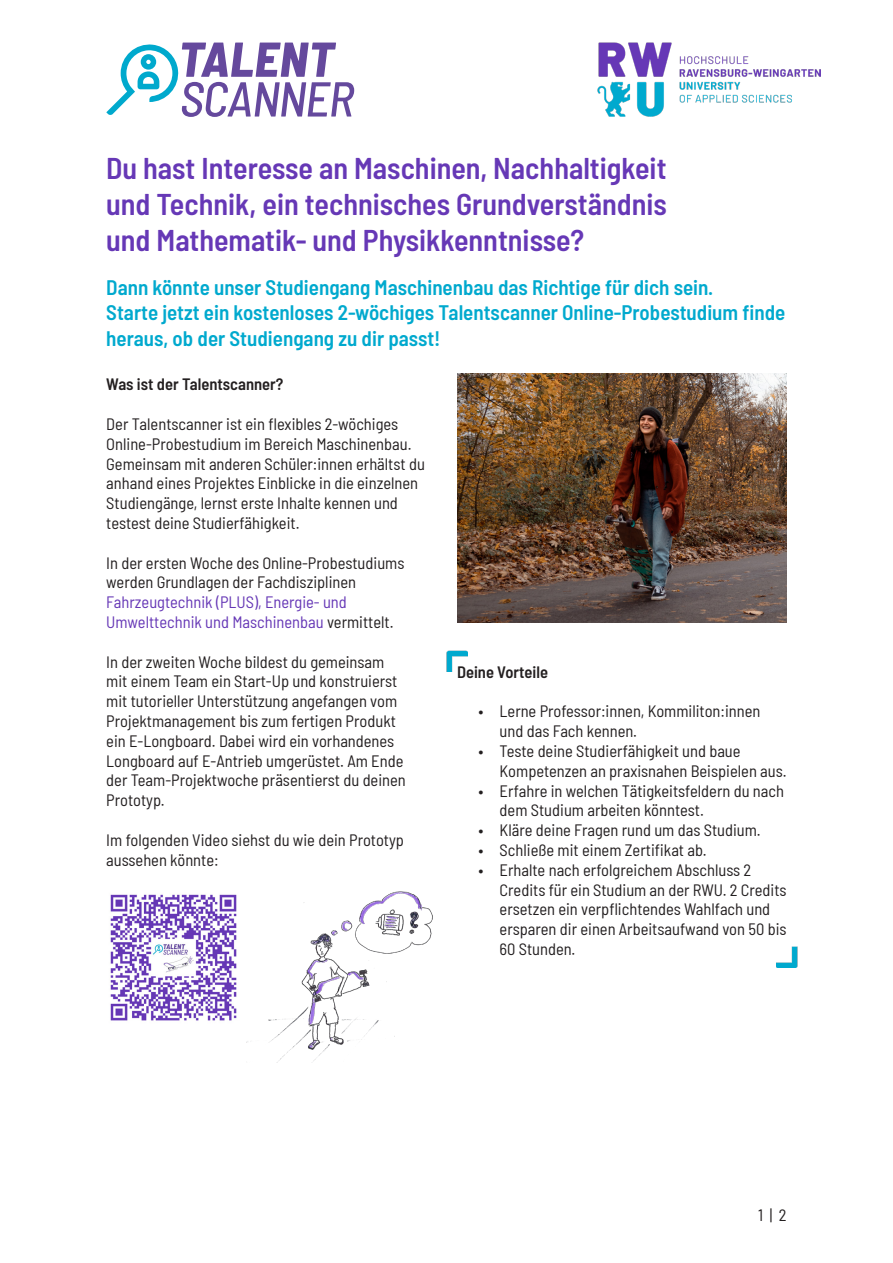
<style>
.page{position:relative;width:893px;height:1263px;background:#fff}
.page>*{position:absolute;margin:0;border:0;box-sizing:border-box;transform-origin:0 0}
.t1{font:600 semi-condensed 30px "Barlow";color:#6638b6}
.t2{font:600 semi-condensed 21px/25.2px "Barlow";color:#00a9ce}
.t3{font:semi-condensed 16.5px/19.8px "Barlow";color:#231f20}
.t4{font:600 semi-condensed 16.5px "Barlow";color:#231f20}
.s1{color:#6638b6}
</style>
<div class="page">
<img style="left:598px;top:43px;width:222px;height:74px">
<svg style="left:106px;top:43px;width:248px;height:74px"></svg>
<img style="left:110px;top:894px;width:127px;height:127px">
<img style="left:246px;top:891px;width:187px;height:172px">
<img style="left:447px;top:651px;width:21px;height:21px">
<img style="left:776px;top:946px;width:21px;height:22px">
<img style="left:457px;top:374px;width:330px;height:249px">
<p class="t1" style="left:106px;top:146px;width:562px">Du hast Interesse an Maschinen, Nachhaltigkeit</p>
<p class="t1" style="left:106px;top:182px;width:562px">und Technik, ein technisches Grundverständnis</p>
<p class="t1" style="left:106px;top:218px;width:479px">und Mathematik- und Physikkenntnisse?</p>
<p class="t2" style="left:106px;top:274px;width:680px">Dann könnte unser Studiengang Maschinenbau das Richtige für dich sein.<br>Starte jetzt ein kostenloses 2-wöchiges Talentscanner Online-Probestudium finde heraus, ob der Studiengang zu dir passt!</p>
<p class="t4" style="left:106px;top:372px;width:179px">Was ist der Talentscanner?</p>
<p class="t3" style="left:106px;top:413px;width:320px">Der Talentscanner ist ein flexibles 2-wöchiges Online-Probestudium im Bereich Maschinenbau.<br>Gemeinsam mit anderen Schüler:innen erhältst du anhand eines Projektes Einblicke in die einzelnen Studiengänge, lernst erste Inhalte kennen und testest deine Studierfähigkeit.</p>
<p class="t3" style="left:106px;top:551px;width:300px">In der ersten Woche des Online-Probestudiums werden Grundlagen der Fachdisziplinen <span class="s1">Fahrzeugtechnik (PLUS), Energie- und Umwelttechnik und Maschinenbau</span> vermittelt.</p>
<p class="t3" style="left:106px;top:650px;width:280px">In der zweiten Woche bildest du gemeinsam</p>
<p class="t3" style="left:106px;top:670px;width:293px">mit einem Team ein Start-Up und konstruierst</p>
<p class="t3" style="left:106px;top:690px;width:292px">mit tutorieller Unterstützung angefangen vom</p>
<p class="t3" style="left:106px;top:710px;width:291px">Projektmanagement bis zum fertigen Produkt</p>
<p class="t3" style="left:106px;top:730px;width:301px">ein E-Longboard. Dabei wird ein vorhandenes Longboard auf E-Antrieb umgerüstet. Am Ende der Team-Projektwoche präsentierst du deinen Prototyp.</p>
<p class="t3" style="left:106px;top:829px;width:299px">Im folgenden Video siehst du wie dein Prototyp aussehen könnte:</p>
<p class="t4" style="left:457px;top:660px;width:92px">Deine Vorteile</p>
<p class="t3" style="left:500px;top:700px;width:262px;text-indent:-21px">• Lerne Professor:innen, Kommiliton:innen und das Fach kennen.</p>
<p class="t3" style="left:500px;top:740px;width:289px;text-indent:-21px">• Teste deine Studierfähigkeit und baue<br>Kompetenzen an praxisnahen Beispielen aus.</p>
<p class="t3" style="left:500px;top:779px;width:286px;text-indent:-21px">• Erfahre in welchen Tätigkeitsfeldern du nach dem Studium arbeiten könntest.</p>
<p class="t3" style="left:478px;top:819px;width:284px">• Kläre deine Fragen rund um das Studium.</p>
<p class="t3" style="left:478px;top:839px;width:230px">• Schließe mit einem Zertifikat ab.</p>
<p class="t3" style="left:500px;top:859px;width:289px;text-indent:-21px">• Erhalte nach erfolgreichem Abschluss 2<br>Credits für ein Studium an der RWU. 2 Credits ersetzen ein verpflichtendes Wahlfach und ersparen dir einen Arbeitsaufwand von 50 bis 60 Stunden.</p>
<p class="t3" style="left:758px;top:1204px;width:30px">1 | 2</p>
</div>
